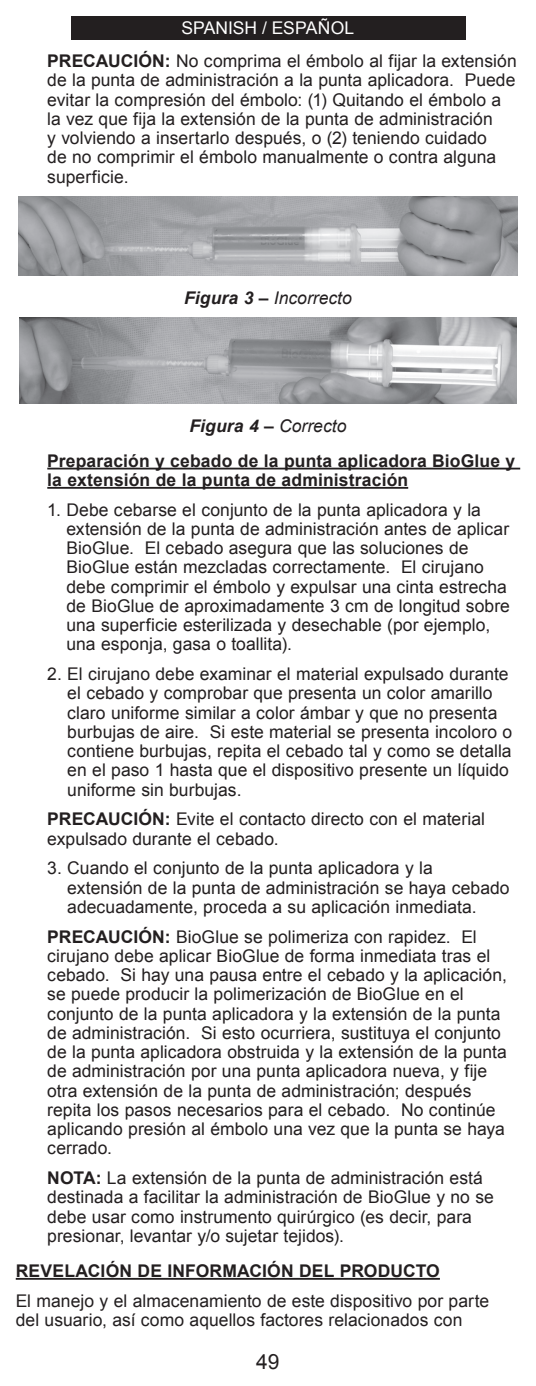
<style>
.page{position:relative;width:536px;height:1386px;background:#fff}
.page>*{position:absolute;margin:0;border:0;box-sizing:border-box;transform-origin:0 0}
.t1{font:21px "Arial";color:#231f20}
.t2{font:17.5px/19.2px "Arial";color:#231f20}
.t3{font:700 17.5px/35px "Arial";letter-spacing:.01em;color:#231f20}
.t4{font:italic 17.5px "Arial";color:#231f20}
.s1{color:#fff}
.s2{font-weight:700}
.s3{font-style:italic}
.s4{font-weight:400;font-style:italic}
</style>
<div class="page">
<div style="left:71px;top:16px;width:394px;height:23px;background:#231f20"></div>
<hr style="left:47px;top:468px;width:473px;height:2px;background:#231f20">
<hr style="left:47px;top:487px;width:361px;height:2px;background:#231f20">
<hr style="left:16px;top:1278px;width:424px;height:2px;background:#231f20">
<img style="left:18px;top:197px;width:499px;height:79px">
<img style="left:19px;top:318px;width:497px;height:86px">
<p class="t2" style="left:47px;top:11px;width:471px;line-height:33.2px;text-indent:134px"><span class="s1">SPANISH / ESPAÑOL<br></span><span class="s2">PRECAUCIÓN:</span> No comprima el émbolo al fijar la extensión</p>
<p class="t2" style="left:47px;top:71px;width:469px">de la punta de administración a la punta aplicadora. Puede evitar la compresión del émbolo: (1) Quitando el émbolo a la vez que fija la extensión de la punta de administración<br>y volviendo a insertarlo después, o (2) teniendo cuidado<br>de no comprimir el émbolo manualmente o contra alguna superficie.</p>
<p class="t4" style="left:184px;top:286px;width:169px"><span class="s2">Figura 3 –</span> Incorrecto</p>
<p class="t3" style="left:47px;top:409px;width:469px;text-indent:142px"><span class="s3">Figura 4 –</span> <span class="s4">Correcto<br></span>Preparación y cebado de la punta aplicadora BioGlue y</p>
<p class="t3" style="left:47px;top:463px;width:362px">la extensión de la punta de administración</p>
<p class="t2" style="left:66px;top:500px;width:445px;text-indent:-19px">1. Debe cebarse el conjunto de la punta aplicadora y la extensión de la punta de administración antes de aplicar BioGlue. El cebado asegura que las soluciones de BioGlue están mezcladas correctamente. El cirujano debe comprimir el émbolo y expulsar una cinta estrecha de BioGlue de aproximadamente 3 cm de longitud sobre una superficie esterilizada y desechable (por ejemplo, una esponja, gasa o toallita).</p>
<p class="t2" style="left:67px;top:665px;width:446px;text-indent:-20px">2. El cirujano debe examinar el material expulsado durante el cebado y comprobar que presenta un color amarillo claro uniforme similar a color ámbar y que no presenta burbujas de aire. Si este material se presenta incoloro o contiene burbujas, repita el cebado tal y como se detalla en el paso 1 hasta que el dispositivo presente un líquido uniforme sin burbujas.</p>
<p class="t2" style="left:47px;top:810px;width:439px"><span class="s2">PRECAUCIÓN:</span> Evite el contacto directo con el material expulsado durante el cebado.</p>
<p class="t2" style="left:67px;top:859px;width:443px;text-indent:-20px">3. Cuando el conjunto de la punta aplicadora y la extensión de la punta de administración se haya cebado adecuadamente, proceda a su aplicación inmediata.</p>
<p class="t2" style="left:47px;top:927px;width:461px"><span class="s2">PRECAUCIÓN:</span> BioGlue se polimeriza con rapidez. El cirujano debe aplicar BioGlue de forma inmediata tras el cebado. Si hay una pausa entre el cebado y la aplicación, se puede producir la polimerización de BioGlue en el conjunto de la punta aplicadora y la extensión de la punta de administración. Si esto ocurriera, sustituya el conjunto de la punta aplicadora obstruida y la extensión de la punta de administración por una punta aplicadora nueva, y fije otra extensión de la punta de administración; después repita los pasos necesarios para el cebado. No continúe aplicando presión al émbolo una vez que la punta se haya cerrado.</p>
<p class="t2" style="left:47px;top:1169px;width:448px"><span class="s2">NOTA:</span> La extensión de la punta de administración está destinada a facilitar la administración de BioGlue y no se debe usar como instrumento quirúrgico (es decir, para presionar, levantar y/o sujetar tejidos).</p>
<p class="t3" style="left:16px;top:1254px;width:425px">REVELACIÓN DE INFORMACIÓN DEL PRODUCTO</p>
<p class="t2" style="left:16px;top:1291px;width:475px">El manejo y el almacenamiento de este dispositivo por parte del usuario, así como aquellos factores relacionados con</p>
<p class="t1" style="left:256px;top:1348px;width:25px">49</p>
</div>
